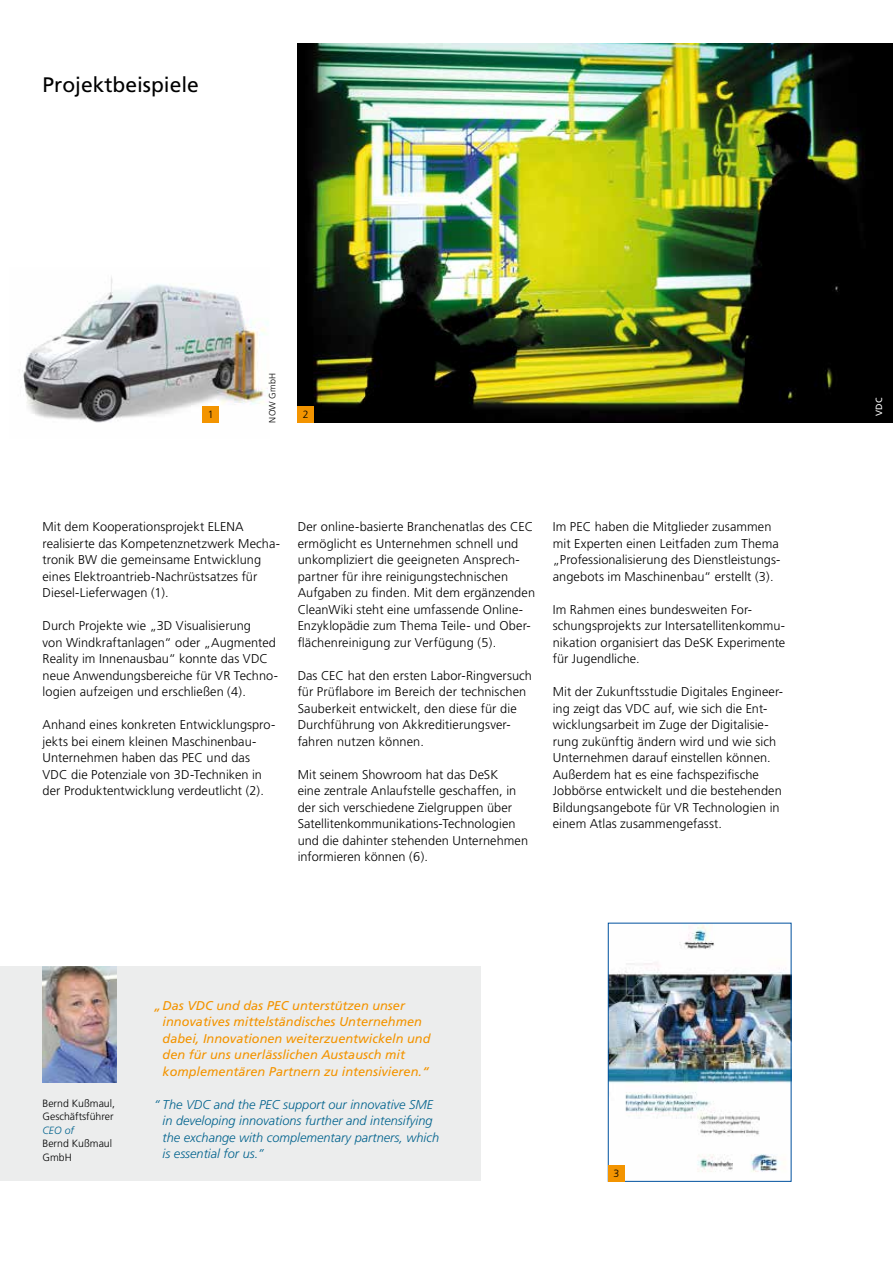
<style>
.page{position:relative;width:893px;height:1263px;background:#fff}
.page>*{position:absolute;margin:0;border:0;box-sizing:border-box;transform-origin:0 0}
.t1{font:21px "Frutiger";color:#000}
.t2{font:300 12.75px/16.5px "Frutiger";letter-spacing:.005em;color:#000}
.t3{font:italic 12.75px/16.5px "Frutiger";color:#f39400}
.t4{font:italic 300 12.75px/16.5px "Frutiger";color:#00628d}
.t5{font:300 10.5px/13.5px "Frutiger";color:#000}
.t6{font:italic 300 10.5px "Frutiger";color:#00628d}
.t7{font:300 9px "Frutiger";letter-spacing:.02em;color:#000}
.t8{font:9px "Frutiger";color:#fff}
</style>
<div class="page">
<img style="left:610px;top:925px;width:179px;height:247px">
<div style="left:608px;top:923px;width:183px;height:258px;border:1px solid #00519e"></div>
<div style="left:0;top:967px;width:480px;height:214px;background:#eceded"></div>
<img style="left:43px;top:967px;width:74px;height:115px">
<img style="left:298px;top:43px;width:595px;height:379px">
<img style="left:22px;top:276px;width:247px;height:147px">
<div style="left:202px;top:406px;width:17px;height:16px;background:#f39400"></div>
<div style="left:298px;top:406px;width:16px;height:16px;background:#f39400"></div>
<div style="left:608px;top:1165px;width:17px;height:17px;background:#f39400"></div>
<h1 class="t1" style="left:43px;top:72px;width:158px">Projektbeispiele</h1>
<p class="t7" style="left:267px;top:423px;width:51px;rotate:-90deg">NOW GmbH</p>
<p class="t5" style="left:208px;top:407px;width:7px">1</p>
<p class="t5" style="left:303px;top:407px;width:7px">2</p>
<p class="t2" style="left:43px;top:519px;width:239px">Mit dem Kooperationsprojekt ELENA realisierte das Kompetenznetzwerk Mecha&shy;tronik BW die gemeinsame Entwicklung eines Elektroantrieb-Nachrüstsatzes für Diesel-Lieferwagen (1).</p>
<p class="t2" style="left:43px;top:618px;width:237px">Durch Projekte wie „3D Visualisierung<br>von Windkraftanlagen“ oder „Augmented Reality im Innenausbau“ konnte das VDC neue Anwendungsbereiche für VR Techno&shy;logien aufzeigen und erschließen (4).</p>
<p class="t2" style="left:43px;top:717px;width:234px">Anhand eines konkreten Entwicklungspro&shy;jekts bei einem kleinen Maschinenbau-Unternehmen haben das PEC und das VDC die Potenziale von 3D-Techniken in der Produktentwicklung verdeutlicht (2).</p>
<p class="t2" style="left:298px;top:519px;width:239px">Der online-basierte Branchenatlas des CEC ermöglicht es Unternehmen schnell und unkompliziert die geeigneten Ansprech&shy;partner für ihre reinigungstechnischen Aufgaben zu finden. Mit dem ergänzenden CleanWiki steht eine umfassende Online-Enzyklopädie zum Thema Teile- und Ober&shy;flächenreinigung zur Verfügung (5).</p>
<p class="t2" style="left:298px;top:667px;width:236px">Das CEC hat den ersten Labor-Ringversuch für Prüflabore im Bereich der technischen Sauberkeit entwickelt, den diese für die Durchführung von Akkreditierungsver&shy;fahren nutzen können.</p>
<p class="t2" style="left:298px;top:766px;width:232px">Mit seinem Showroom hat das DeSK<br>eine zentrale Anlaufstelle geschaffen, in der sich verschiedene Zielgruppen über Satellitenkommunikations-Technologien und die dahinter stehenden Unternehmen informieren können (6).</p>
<p class="t2" style="left:553px;top:519px;width:229px">Im PEC haben die Mitglieder zusammen mit Experten einen Leitfaden zum Thema „Professionalisierung des Dienstleistungs&shy;angebots im Maschinenbau“ erstellt (3).</p>
<p class="t2" style="left:553px;top:601px;width:234px">Im Rahmen eines bundesweiten For&shy;schungsprojekts zur Intersatellitenkommu&shy;nikation organisiert das DeSK Experimente für Jugendliche.</p>
<p class="t2" style="left:553px;top:684px;width:232px">Mit der Zukunftsstudie Digitales Engineer&shy;ing zeigt das VDC auf, wie sich die Ent&shy;wicklungsarbeit im Zuge der Digitalisie&shy;rung zukünftig ändern wird und wie sich Unternehmen darauf einstellen können.<br>Außerdem hat es eine fachspezifische Jobbörse entwickelt und die bestehenden Bildungsangebote für VR Technologien in einem Atlas zusammengefasst.</p>
<p class="t5" style="left:43px;top:1096px;width:74px">Bernd Kußmaul,<br>Geschäftsführer</p>
<p class="t6" style="left:43px;top:1124px;width:33px">CEO of</p>
<p class="t5" style="left:43px;top:1137px;width:71px">Bernd Kußmaul<br>GmbH</p>
<p class="t3" style="left:163px;top:997px;width:269px;text-indent:-9px">„Das VDC und das PEC unterstützen unser innovatives mittelständisches Unternehmen dabei, Innovationen weiterzuentwickeln und den für uns unerlässlichen Austausch mit komplementären Partnern zu intensivieren.“</p>
<p class="t4" style="left:163px;top:1096px;width:278px;text-indent:-9px">“ The VDC and the PEC support our innovative SME in developing innovations further and intensifying the exchange with complementary partners, which is essential for us.”</p>
<p class="t5" style="left:613px;top:1166px;width:7px">3</p>
<p class="t8" style="left:874px;top:416px;width:20px;rotate:-90deg">VDC</p>
</div>
